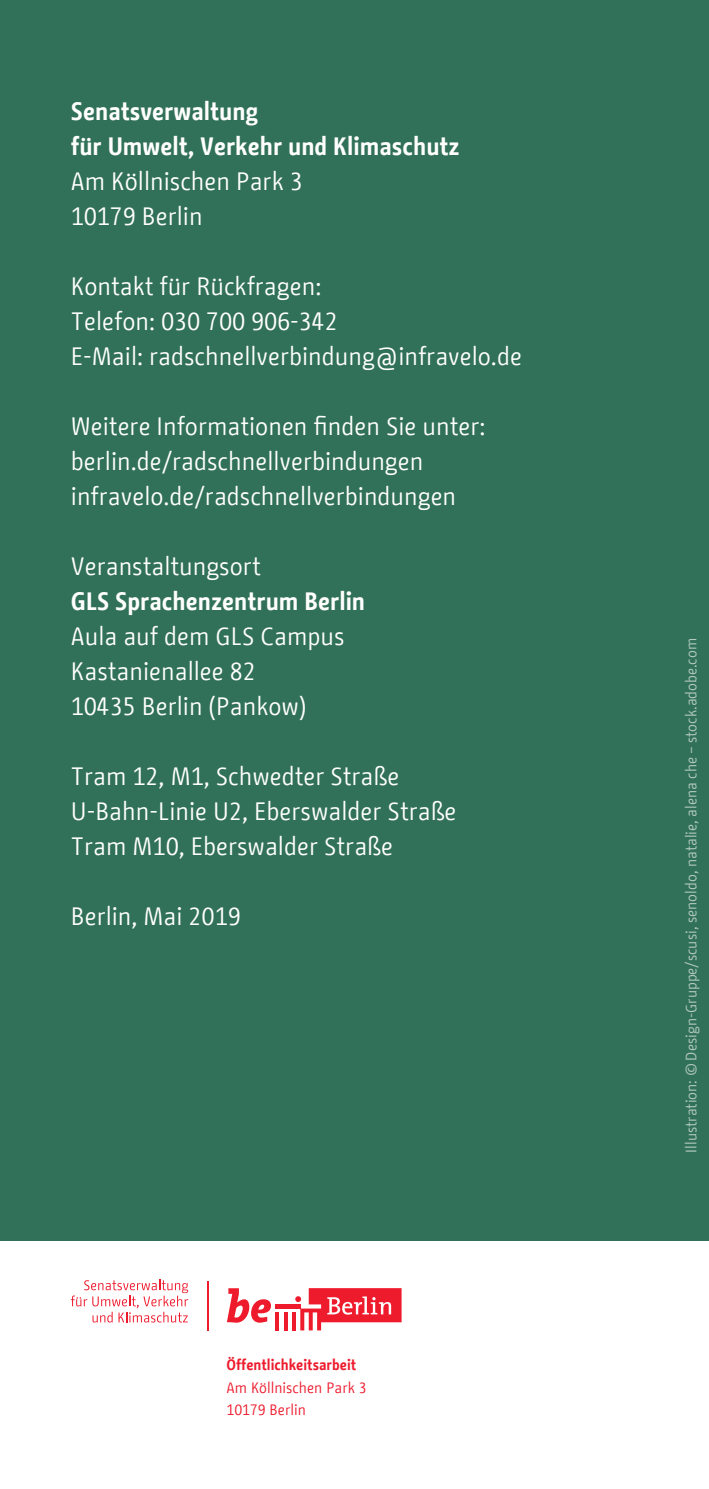
<style>
.page{position:relative;width:709px;height:1489px;background:#fff}
.page>*{position:absolute;margin:0;border:0;box-sizing:border-box;transform-origin:0 0}
.t1{font:25px/35px "BMF Change";color:#fff}
.t2{font:700 25px/35px "BMF Change";color:#fff}
.t3{font:15px "BMF Change";color:#b3cac0}
.t4{font:15px/22.5px "BMF Change";color:#ee1b2d}
.t5{font:700 15px "BMF Change";color:#ee1b2d}
</style>
<div class="page">
<svg style="left:227px;top:1288px;width:44px;height:34px"></svg>
<hr style="left:275px;top:1312px;width:4px;height:18px;background:#ee1b2d">
<svg style="left:284px;top:1312px;width:3px;height:18px"></svg>
<hr style="left:292px;top:1312px;width:4px;height:18px;background:#ee1b2d">
<hr style="left:275px;top:1304px;width:25px;height:4px;background:#ee1b2d">
<svg style="left:295px;top:1288px;width:106px;height:42px"></svg>
<hr style="left:207px;top:1280px;width:1px;height:50px;background:#ee1b2d">
<svg style="left:71px;top:1279px;width:117px;height:43px"></svg>
<div style="left:0;top:0;width:709px;height:1240px;background:#327159"></div>
<p class="t2" style="left:71px;top:94px;width:390px">Senatsverwaltung<br>für Umwelt, Verkehr und Klimaschutz</p>
<p class="t1" style="left:71px;top:163px;width:233px">Am Köllnischen Park 3<br>10179 Berlin</p>
<p class="t1" style="left:71px;top:268px;width:452px">Kontakt für Rückfragen:<br>Telefon: 030 700 906-342<br>E-Mail: radschnellverbindung@infravelo.de</p>
<p class="t1" style="left:71px;top:408px;width:416px">Weitere Informationen finden Sie unter: berlin.de/radschnellverbindungen infravelo.de/radschnellverbindungen</p>
<p class="t1" style="left:71px;top:548px;width:191px">Veranstaltungsort</p>
<p class="t2" style="left:71px;top:584px;width:296px">GLS Sprachenzentrum Berlin</p>
<p class="t1" style="left:71px;top:618px;width:275px">Aula auf dem GLS Campus<br>Kastanienallee 82<br>10435 Berlin (Pankow)</p>
<p class="t1" style="left:71px;top:758px;width:387px">Tram 12, M1, Schwedter Straße<br>U-Bahn-Linie U2, Eberswalder Straße<br>Tram M10, Eberswalder Straße</p>
<p class="t1" style="left:71px;top:898px;width:171px">Berlin, Mai 2019</p>
<p class="t5" style="left:226px;top:1354px;width:131px">Öffentlichkeitsarbeit</p>
<p class="t4" style="left:226px;top:1376px;width:142px">Am Köllnischen Park 3<br>10179 Berlin</p>
<p class="t3" style="left:680px;top:1152px;width:516px;rotate:-90deg">Illustration: © Design-Gruppe/scusi, senoldo, natalie, alena che – stock.adobe.com</p>
</div>
